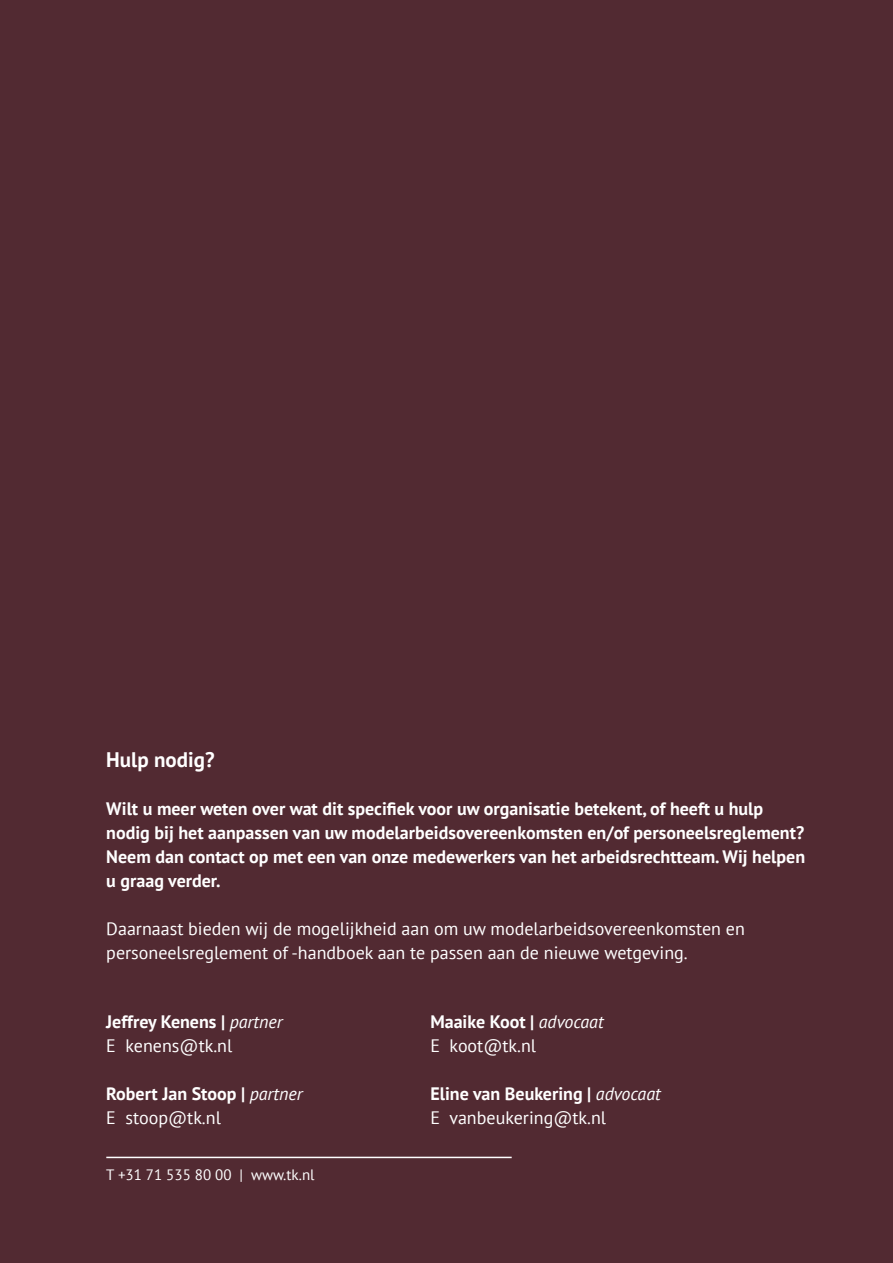
<style>
.page{position:relative;width:893px;height:1263px;background:#522a32}
.page>*{position:absolute;margin:0;border:0;box-sizing:border-box;transform-origin:0 0}
.t1{font:700 21px "PT Sans";color:#fff}
.t2{font:700 18px/24px "PT Sans";color:#fff}
.t3{font:18px/24px "PT Sans";color:#fff}
.t4{font:15px "PT Sans";color:#fff}
.s1{font-weight:400;font-style:italic}
</style>
<div class="page">
<hr style="left:106px;top:1157px;width:406px;height:1px;background:#fff">
<p class="t1" style="left:106px;top:745px;width:110px">Hulp nodig?</p>
<p class="t2" style="left:106px;top:796px;width:700px">Wilt u meer weten over wat dit specifiek voor uw organisatie betekent, of heeft u hulp nodig bij het aanpassen van uw modelarbeidsovereenkomsten en/of personeelsreglement?<br>Neem dan contact op met een van onze medewerkers van het arbeidsrechtteam. Wij helpen u graag verder.</p>
<p class="t3" style="left:106px;top:916px;width:640px">Daarnaast bieden wij de mogelijkheid aan om uw modelarbeidsovereenkomsten en personeelsreglement of -handboek aan te passen aan de nieuwe wetgeving.</p>
<p class="t2" style="left:106px;top:1009px;width:178px">Jeffrey Kenens | <span class="s1">partner</span></p>
<p class="t2" style="left:430px;top:1009px;width:175px">Maaike Koot | <span class="s1">advocaat</span></p>
<p class="t3" style="left:106px;top:1033px;width:128px">E kenens@tk.nl</p>
<p class="t3" style="left:430px;top:1033px;width:107px">E koot@tk.nl</p>
<p class="t2" style="left:106px;top:1081px;width:198px">Robert Jan Stoop | <span class="s1">partner</span></p>
<p class="t2" style="left:430px;top:1081px;width:232px">Eline van Beukering | <span class="s1">advocaat</span></p>
<p class="t3" style="left:106px;top:1105px;width:116px">E stoop@tk.nl</p>
<p class="t3" style="left:430px;top:1105px;width:177px">E vanbeukering@tk.nl</p>
<p class="t4" style="left:106px;top:1165px;width:210px">T +31 71 535 80 00 | www.tk.nl</p>
</div>
